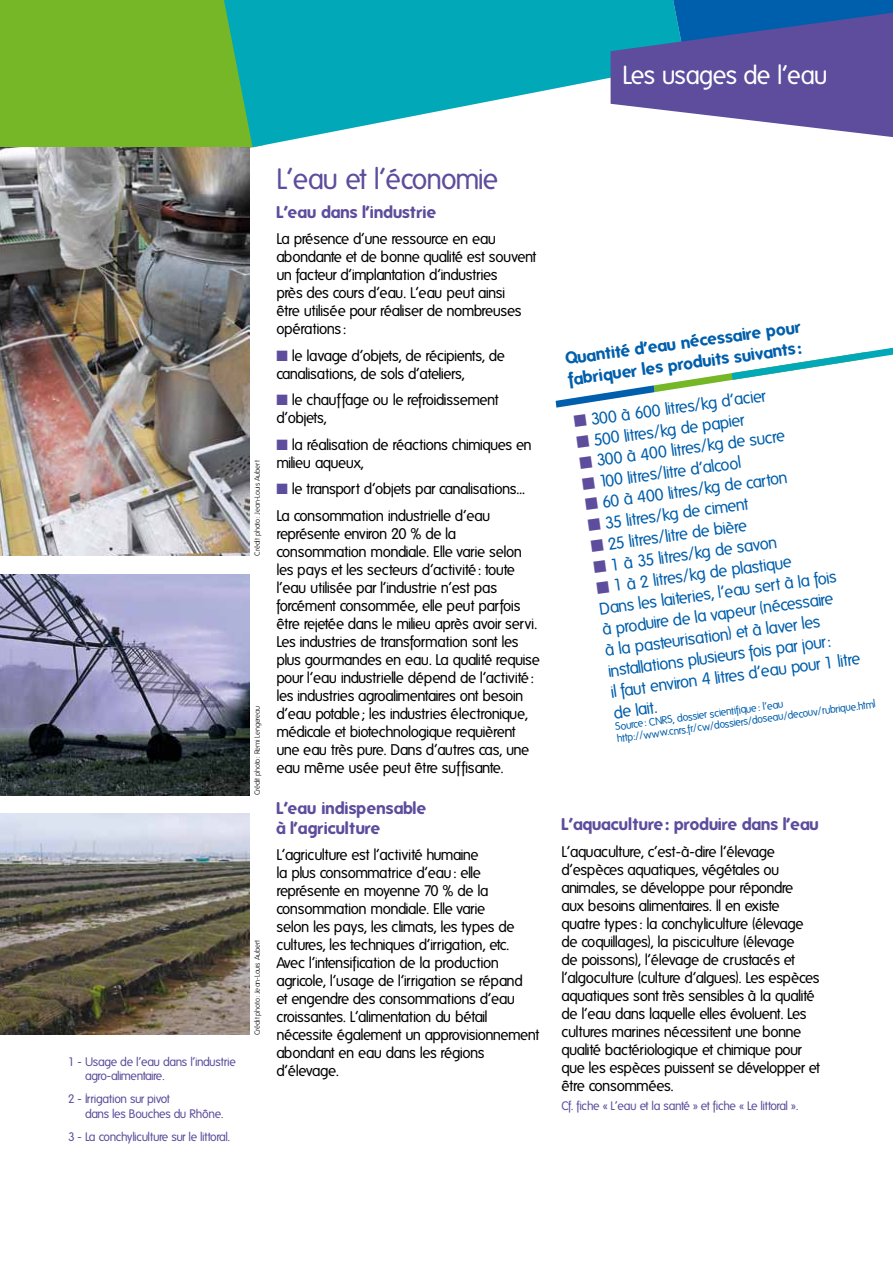
<style>
.page{position:relative;width:893px;height:1263px;background:#fff}
.page>*{position:absolute;margin:0;border:0;box-sizing:border-box;transform-origin:0 0}
.t1{font:28.5px "Folks";letter-spacing:-.035em;color:#5d4d9c}
.t2{font:25.35px "Folks";letter-spacing:-.035em;color:#fff}
.t3{font:16.5px/21px "Folks";color:#005fac}
.t4{font:700 16.5px/19.8px "Folks";color:#5d4d9c}
.t5{font:700 16.5px/21px "Folks";color:#005fac}
.t6{font:15px/18px "Folks";letter-spacing:-.035em;color:#000}
.t7{font:12px/14.4px "Folks";letter-spacing:-.035em;color:#5d4d9c}
.t8{font:10.5px/12.1px "Folks";color:#005fac}
.t9{font:300 7.5px "Folks";letter-spacing:-.035em;color:#000}
.s1{color:#5d4d9c}
</style>
<div class="page">
<div style="left:0;top:0;width:254px;height:148px;background:#75b726"></div>
<svg style="left:224px;top:0;width:387px;height:147px;fill:#00a8b8"></svg>
<svg style="left:611px;top:0;width:282px;height:137px;background:#5a6cac"></svg>
<img style="left:0;top:574px;width:250px;height:221px">
<img style="left:0;top:814px;width:250px;height:221px">
<img style="left:0;top:147px;width:250px;height:408px">
<svg style="left:556px;top:348px;width:337px;height:60px"></svg>
<h2 class="t2" style="left:623px;top:61px;width:207px">Les usages de l’eau</h2>
<p class="t7" style="left:85px;top:1055px;width:152px;text-indent:-17px">1 - Usage de l’eau dans l’industrie agro-alimentaire.</p>
<p class="t7" style="left:85px;top:1092px;width:140px;text-indent:-17px">2 - Irrigation sur pivot<br>dans les Bouches du Rhône.</p>
<p class="t7" style="left:68px;top:1129px;width:164px">3 - La conchyliculture sur le littoral.</p>
<p class="t9" style="left:253px;top:555px;width:97px;rotate:-90deg">Crédit photo : Jean-Louis Aubert</p>
<p class="t9" style="left:253px;top:795px;width:91px;rotate:-90deg">Crédit photo : Remi Lengereau</p>
<p class="t9" style="left:253px;top:1035px;width:97px;rotate:-90deg">Crédit photo : Jean-Louis Aubert</p>
<h1 class="t1" style="left:276px;top:164px;width:223px">L’eau et l’économie</h1>
<p class="t4" style="left:276px;top:202px;width:161px">L’eau dans l’industrie</p>
<p class="t6" style="left:276px;top:230px;width:261px">La présence d’une ressource en eau abondante et de bonne qualité est souvent un facteur d’implantation d’industries<br>près des cours d’eau. L’eau peut ainsi<br>être utilisée pour réaliser de nombreuses opérations :</p>
<p class="t6" style="left:276px;top:347px;width:230px"><span class="s1">■</span> le lavage d’objets, de récipients, de canalisations, de sols d’ateliers,</p>
<p class="t6" style="left:276px;top:391px;width:224px"><span class="s1">■</span> le chauffage ou le refroidissement d’objets,</p>
<p class="t6" style="left:276px;top:436px;width:257px"><span class="s1">■</span> la réalisation de réactions chimiques en milieu aqueux,</p>
<p class="t6" style="left:276px;top:476px;width:250px;line-height:26.5px"><span class="s1">■</span> le transport d’objets par canalisations…<br>La consommation industrielle d’eau</p>
<p class="t6" style="left:276px;top:525px;width:265px">représente environ 20 % de la consommation mondiale. Elle varie selon les pays et les secteurs d’activité: toute l’eau utilisée par l’industrie n’est pas forcément consommée, elle peut parfois être rejetée dans le milieu après avoir servi.<br>Les industries de transformation sont les plus gourmandes en eau. La qualité requise pour l’eau industrielle dépend de l’activité : les industries agroalimentaires ont besoin d’eau potable ; les industries électronique, médicale et biotechnologique requièrent une eau très pure. Dans d’autres cas, une eau même usée peut être suffisante.</p>
<p class="t4" style="left:276px;top:798px;width:151px">L’eau indispensable à l’agriculture</p>
<p class="t6" style="left:276px;top:846px;width:264px">L’agriculture est l’activité humaine<br>la plus consommatrice d’eau : elle représente en moyenne 70 % de la consommation mondiale. Elle varie<br>selon les pays, les climats, les types de cultures, les techniques d’irrigation, etc.<br>Avec l’intensification de la production agricole, l’usage de l’irrigation se répand<br>et engendre des consommations d’eau croissantes. L’alimentation du bétail nécessite également un approvisionnement abondant en eau dans les régions d’élevage.</p>
<p class="t5" style="left:564px;top:349px;width:239px;rotate:-8deg">Quantité d’eau nécessaire pour fabriquer les produits suivants :</p>
<p class="t3" style="left:572px;top:412px;width:195px;rotate:-8deg"><span class="s1">■</span> 300 à 600 litres/kg d’acier</p>
<p class="t3" style="left:575px;top:432px;width:170px;rotate:-8deg"><span class="s1">■</span> 500 litres/kg de papier</p>
<p class="t3" style="left:578px;top:453px;width:208px;rotate:-8deg"><span class="s1">■</span> 300 à 400 litres/kg de sucre</p>
<p class="t3" style="left:581px;top:474px;width:162px;rotate:-8deg"><span class="s1">■</span> 100 litres/litre d’alcool</p>
<p class="t3" style="left:584px;top:495px;width:205px;rotate:-8deg"><span class="s1">■</span> 60 à 400 litres/kg de carton</p>
<p class="t3" style="left:587px;top:516px;width:163px;rotate:-8deg"><span class="s1">■</span> 35 litres/kg de ciment</p>
<p class="t3" style="left:589px;top:537px;width:159px;rotate:-8deg"><span class="s1">■</span> 25 litres/litre de bière</p>
<p class="t3" style="left:592px;top:557px;width:186px;rotate:-8deg"><span class="s1">■</span> 1 à 35 litres/kg de savon</p>
<p class="t3" style="left:595px;top:578px;width:253px;rotate:-8deg"><span class="s1">■</span> 1 à 2 litres/kg de plastique<br>Dans les laiteries, l’eau sert à la fois à produire de la vapeur (nécessaire<br>à la pasteurisation) et à laver les installations plusieurs fois par jour :<br>il faut environ 4 litres d’eau pour 1 litre de lait.</p>
<p class="t8" style="left:615px;top:721px;width:262px;rotate:-8deg">Source: CNRS, dossier scientifique: l’eau http://www.cnrs.fr/cw/dossiers/doseau/decouv/rubrique.html</p>
<p class="t4" style="left:561px;top:815px;width:259px">L’aquaculture: produire dans l’eau</p>
<p class="t6" style="left:561px;top:843px;width:260px">L’aquaculture, c’est-à-dire l’élevage d’espèces aquatiques, végétales ou animales, se développe pour répondre<br>aux besoins alimentaires. Il en existe quatre types : la conchyliculture (élevage de coquillages), la pisciculture (élevage<br>de poissons), l’élevage de crustacés et l’algoculture (culture d’algues). Les espèces aquatiques sont très sensibles à la qualité de l’eau dans laquelle elles évoluent. Les cultures marines nécessitent une bonne qualité bactériologique et chimique pour que les espèces puissent se développer et être consommées.</p>
<p class="t7" style="left:561px;top:1098px;width:238px">Cf. fiche « L’eau et la santé » et fiche « Le littoral ».</p>
</div>
